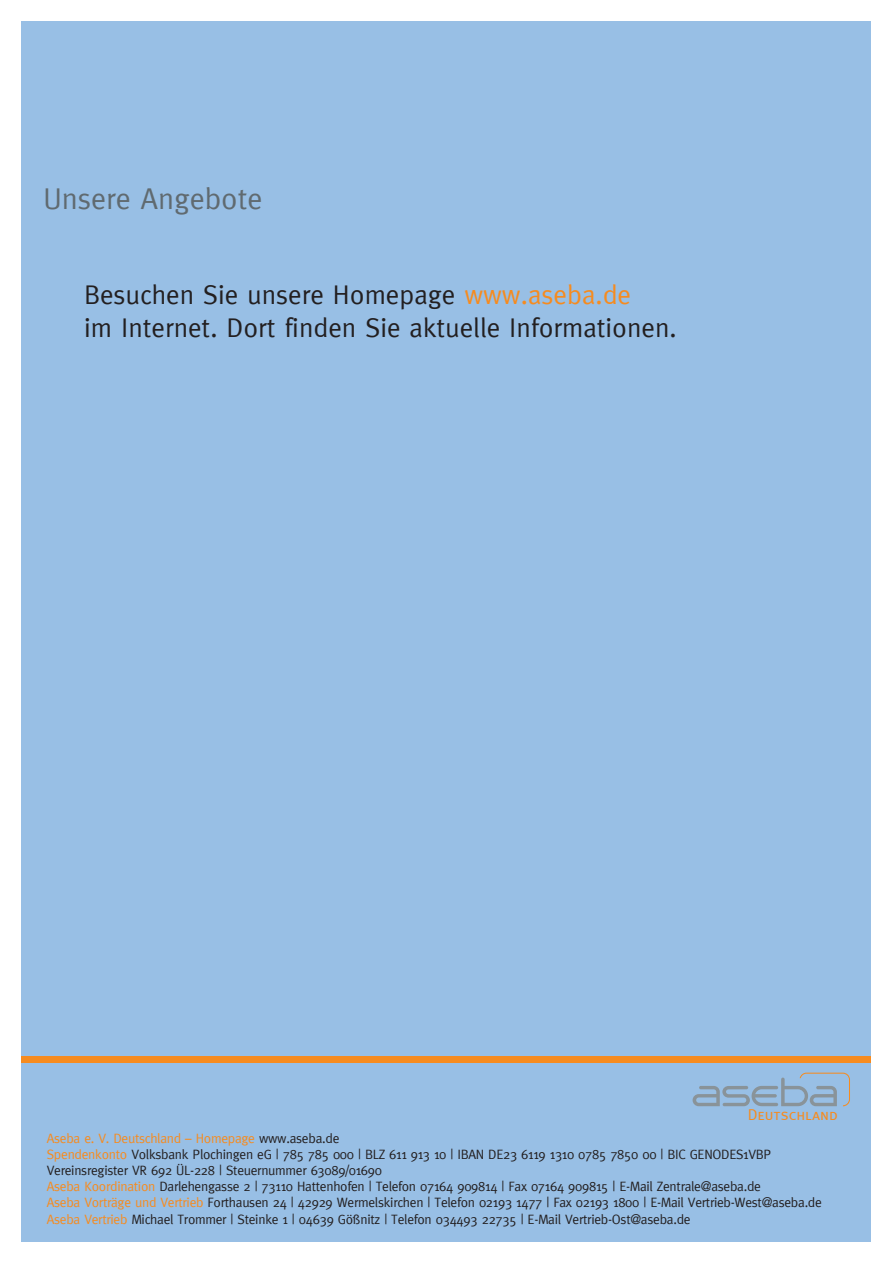
<style>
.page{position:relative;width:893px;height:1263px;background:#fff}
.page>*{position:absolute;margin:0;border:0;box-sizing:border-box;transform-origin:0 0}
.t1{font:30px "Meta";color:#606a70}
.t2{font:27px/32.4px "Meta";color:#231f20}
.t3{font:15.75px "Meta Caps";color:#f68b1f}
.t4{font:13.5px/16.2px "Meta";letter-spacing:-.02em;color:#231f20}
.s1{color:#f68b1f}
</style>
<div class="page">
<div style="left:21px;top:21px;width:849px;height:1221px;background:#98bfe5"></div>
<div style="left:21px;top:1056px;width:849px;height:7px;background:#f68b1f"></div>
<svg style="left:693px;top:1073px;width:157px;height:33px"></svg>
<h1 class="t1" style="left:44px;top:181px;width:220px">Unsere Angebote</h1>
<h2 class="t2" style="left:84px;top:278px;width:594px">Besuchen Sie unsere Homepage <span class="s1">www.aseba.de<br></span>im Internet. Dort finden Sie aktuelle Informationen.</h2>
<p class="t3" style="left:748px;top:1105px;width:92px">Deutschland</p>
<p class="t4" style="left:47px;top:1130px;width:777px"><span class="s1">Aseba e. V. Deutschland – Homepage</span> www.aseba.de<br><span class="s1">Spendenkonto</span> Volksbank Plochingen eG | 785 785 000 | BLZ 611 913 10 | IBAN DE23 6119 1310 0785 7850 00 | BIC GENODES1VBP Vereinsregister VR 692 ÜL-228 | Steuernummer 63089/01690<br><span class="s1">Aseba Koordination</span> Darlehengasse 2 | 73110 Hattenhofen | Telefon 07164 909814 | Fax 07164 909815 | E-Mail Zentrale@aseba.de<br><span class="s1">Aseba Vorträge und Vertrieb</span> Forthausen 24 | 42929 Wermelskirchen | Telefon 02193 1477 | Fax 02193 1800 | E-Mail Vertrieb-West@aseba.de <span class="s1">Aseba Vertrieb</span> Michael Trommer | Steinke 1 | 04639 Gößnitz | Telefon 034493 22735 | E-Mail Vertrieb-Ost@aseba.de</p>
</div>
